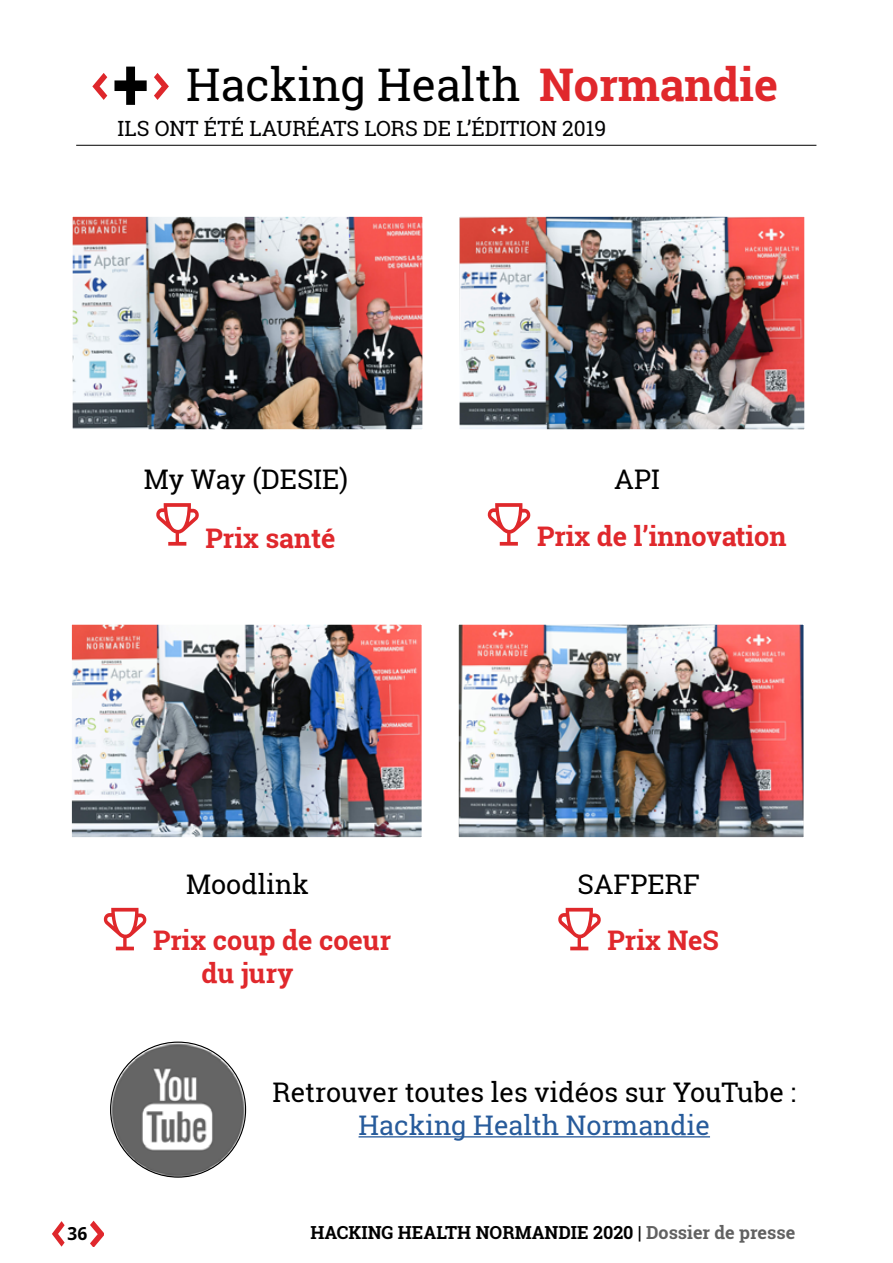
<style>
.page{position:relative;width:893px;height:1263px;background:#fff}
.page>*{position:absolute;margin:0;border:0;box-sizing:border-box;transform-origin:0 0}
.t1{font:45px "Roboto Slab";color:#000}
.t2{font:27px "Roboto Slab";color:#000}
.t3{font:700 27px/32.4px "Roboto Slab";color:#e0282c}
.t4{font:27px "Roboto Slab";color:#275b9b}
.t5{font:21px "Roboto Slab";color:#020203}
.t6{font:700 18px "Roboto Slab";color:#000}
.t7{font:700 18px "Noto Sans";color:#000}
.s1{font-weight:700;color:#e0282c}
.s2{color:#616161}
</style>
<div class="page">
<svg style="left:52px;top:1221px;width:13px;height:26px"></svg>
<svg style="left:90px;top:1221px;width:13px;height:25px"></svg>
<svg style="left:154px;top:73px;width:15px;height:27px"></svg>
<svg style="left:92px;top:73px;width:15px;height:27px"></svg>
<svg style="left:114px;top:67px;width:33px;height:38px"></svg>
<hr style="left:76px;top:145px;width:740px;height:1px;background:#000">
<img style="left:73px;top:217px;width:349px;height:212px">
<div style="left:68px;top:212px;width:359px;height:222px;border:4px solid #fff"></div>
<img style="left:460px;top:217px;width:344px;height:212px">
<div style="left:455px;top:212px;width:354px;height:222px;border:4px solid #fff"></div>
<img style="left:72px;top:625px;width:349px;height:212px">
<div style="left:67px;top:620px;width:359px;height:222px;border:4px solid #fff"></div>
<img style="left:459px;top:625px;width:344px;height:212px">
<div style="left:454px;top:620px;width:354px;height:222px;border:4px solid #fff"></div>
<svg style="left:103px;top:908px;width:44px;height:42px"></svg>
<svg style="left:558px;top:908px;width:43px;height:42px"></svg>
<hr style="left:359px;top:1136px;width:351px;height:1px;background:#275b9b">
<img style="left:111px;top:1042px;width:135px;height:135px;border-radius:67px">
<svg style="left:156px;top:503px;width:43px;height:43px"></svg>
<svg style="left:487px;top:503px;width:44px;height:43px"></svg>
<h1 class="t1" style="left:186px;top:54px;width:593px">Hacking Health <span class="s1">Normandie</span></h1>
<p class="t5" style="left:118px;top:114px;width:490px">ILS ONT ÉTÉ LAURÉATS LORS DE L’ÉDITION 2019</p>
<p class="t2" style="left:144px;top:461px;width:206px">My Way (DESIE)</p>
<p class="t3" style="left:205px;top:521px;width:132px">Prix santé</p>
<p class="t2" style="left:186px;top:866px;width:124px">Moodlink</p>
<p class="t3" style="left:202px;top:924px;width:191px;text-indent:-48px">Prix coup de coeur du jury</p>
<p class="t2" style="left:614px;top:461px;width:47px">API</p>
<p class="t3" style="left:537px;top:519px;width:251px">Prix de l’innovation</p>
<p class="t2" style="left:577px;top:866px;width:124px">SAFPERF</p>
<p class="t3" style="left:607px;top:924px;width:113px">Prix NeS</p>
<p class="t2" style="left:272px;top:1074px;width:525px">Retrouver toutes les vidéos sur YouTube :</p>
<p class="t4" style="left:359px;top:1106px;width:353px">Hacking Health Normandie</p>
<p class="t7" style="left:67px;top:1221px;width:21px">36</p>
<p class="t6" style="left:310px;top:1220px;width:486px">HACKING HEALTH NORMANDIE 2020 | <span class="s2">Dossier de presse</span></p>
</div>
